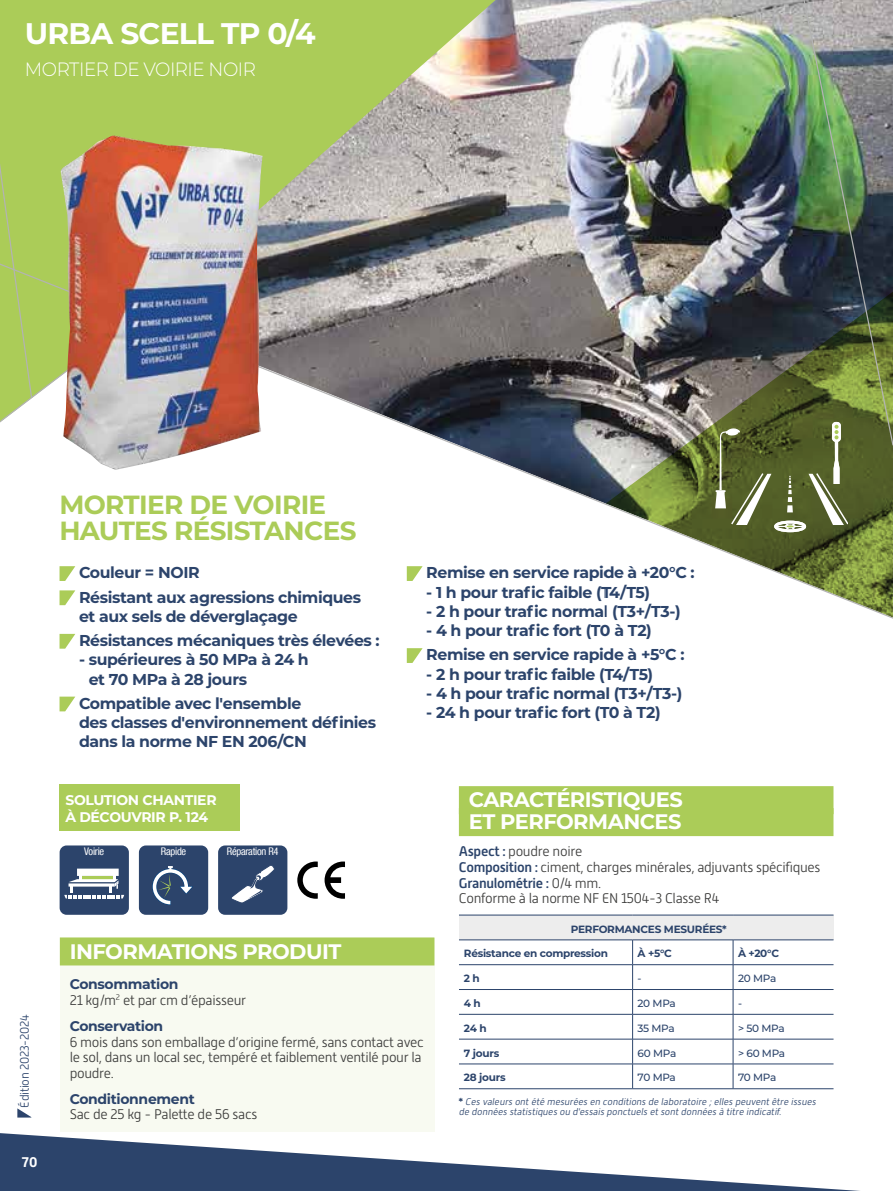
<style>
.page{position:relative;width:893px;height:1191px;background:#fff}
.page>*{position:absolute;margin:0;border:0;box-sizing:border-box;transform-origin:0 0}
.t1{font:700 29.75px "Montserrat";letter-spacing:-.025em;color:#fff}
.t2{font:700 26.25px/26.2px "Montserrat";letter-spacing:-.025em;color:#abcc58}
.t3{font:700 21px/21.9px "Montserrat";letter-spacing:-.025em;color:#fff}
.t4{font:300 19.25px "Montserrat";letter-spacing:-.025em;color:#fff;scale:.95 1}
.t5{font:700 15.75px/24.2px "Montserrat";letter-spacing:-.025em;color:#2c446b}
.t6{font:300 14px/15.8px "Alwyn New";letter-spacing:-.025em;color:#3c3c3b}
.t7{font:700 14px "Montserrat";letter-spacing:-.025em;color:#2c446b}
.t8{font:700 14px/16.6px "Montserrat";letter-spacing:-.025em;color:#fff}
.t9{font:700 14px "Alwyn New";color:#fff}
.t10{font:300 12.25px "Alwyn New";letter-spacing:-.025em;color:#2c446b}
.t11{font:700 10.5px "Montserrat";letter-spacing:-.025em;color:#2c446b}
.t12{font:500 10.5px "Montserrat";letter-spacing:-.03em;color:#2c446b}
.t13{font:condensed 10.5px "Helvetica Neue LT Com";letter-spacing:-.025em;color:#fff}
.t14{font:italic 300 9.62px/10.5px "Alwyn New";color:#2c446b}
.s1{font-weight:500;color:#2c446b}
.s2{font-family:"Montserrat";font-weight:700;font-style:normal}
</style>
<div class="page">
<svg style="left:60px;top:634px;width:15px;height:14px"></svg>
<svg style="left:60px;top:696px;width:15px;height:15px"></svg>
<svg style="left:407px;top:648px;width:16px;height:15px"></svg>
<svg style="left:0;top:1133px;width:860px;height:58px"></svg>
<svg style="left:17px;top:1108px;width:14px;height:9px"></svg>
<div style="left:60px;top:938px;width:374px;height:193px;background:#f8faf1"></div>
<div style="left:60px;top:937px;width:374px;height:28px;background:#abcc58"></div>
<div style="left:33px;top:1px;width:104px;height:252px;background:#abcc58"></div>
<img style="left:137px;top:0;width:578px;height:253px">
<div style="left:0;top:0;width:33px;height:253px;background:#abcc58"></div>
<svg style="left:0;top:253px;width:893px;height:366px"></svg>
<img style="left:715px;top:0;width:178px;height:532px">
<div style="left:459px;top:786px;width:374px;height:28px;background:#abcc58"></div>
<div style="left:459px;top:808px;width:374px;height:28px;background:#abcc58"></div>
<div style="left:459px;top:915px;width:374px;height:25px;background:#ededed"></div>
<hr style="left:459px;top:914px;width:174px;height:1px;background:#2c446b">
<hr style="left:633px;top:914px;width:100px;height:1px;background:#2c446b">
<hr style="left:733px;top:914px;width:100px;height:1px;background:#2c446b">
<hr style="left:459px;top:939px;width:174px;height:1px;background:#2c446b">
<hr style="left:459px;top:964px;width:174px;height:1px;background:#2c446b">
<hr style="left:459px;top:989px;width:174px;height:1px;background:#2c446b">
<hr style="left:459px;top:1014px;width:174px;height:1px;background:#2c446b">
<hr style="left:459px;top:1038px;width:174px;height:1px;background:#2c446b">
<hr style="left:459px;top:1063px;width:174px;height:1px;background:#2c446b">
<hr style="left:459px;top:1088px;width:174px;height:1px;background:#2c446b">
<svg style="left:632px;top:940px;width:1px;height:148px"></svg>
<svg style="left:733px;top:940px;width:1px;height:148px"></svg>
<hr style="left:633px;top:939px;width:100px;height:1px;background:#2c446b">
<hr style="left:733px;top:939px;width:100px;height:1px;background:#2c446b">
<hr style="left:633px;top:964px;width:100px;height:1px;background:#2c446b">
<hr style="left:733px;top:964px;width:100px;height:1px;background:#2c446b">
<hr style="left:633px;top:989px;width:100px;height:1px;background:#2c446b">
<hr style="left:733px;top:989px;width:100px;height:1px;background:#2c446b">
<hr style="left:633px;top:1014px;width:100px;height:1px;background:#2c446b">
<hr style="left:733px;top:1014px;width:100px;height:1px;background:#2c446b">
<hr style="left:633px;top:1038px;width:100px;height:1px;background:#2c446b">
<hr style="left:733px;top:1038px;width:100px;height:1px;background:#2c446b">
<hr style="left:633px;top:1063px;width:100px;height:1px;background:#2c446b">
<hr style="left:733px;top:1063px;width:100px;height:1px;background:#2c446b">
<hr style="left:633px;top:1088px;width:100px;height:1px;background:#2c446b">
<hr style="left:733px;top:1088px;width:100px;height:1px;background:#2c446b">
<img style="left:60px;top:135px;width:203px;height:335px">
<svg style="left:297px;top:861px;width:21px;height:37px"></svg>
<svg style="left:325px;top:861px;width:20px;height:37px"></svg>
<div style="left:60px;top:845px;width:69px;height:69px;background:#2c446b;border-radius:7px"></div>
<svg style="left:64px;top:868px;width:60px;height:30px"></svg>
<div style="left:139px;top:845px;width:69px;height:69px;background:#2c446b;border-radius:7px"></div>
<svg style="left:152px;top:866px;width:41px;height:39px"></svg>
<div style="left:218px;top:845px;width:69px;height:69px;background:#2c446b;border-radius:7px"></div>
<svg style="left:231px;top:865px;width:44px;height:38px"></svg>
<div style="left:60px;top:784px;width:180px;height:46px;background:#abcc58"></div>
<h1 class="t1" style="left:25px;top:12px;width:292px">URBA SCELL TP 0/4</h1>
<p class="t4" style="left:25px;top:56px;width:245px">MORTIER DE VOIRIE NOIR</p>
<p class="t10" style="left:18px;top:1107px;width:94px;rotate:-90deg">Édition 2023-2024</p>
<p class="t9" style="left:22px;top:1153px;width:17px">70</p>
<h2 class="t2" style="left:59px;top:490px;width:299px">MORTIER DE VOIRIE<br>HAUTES RÉSISTANCES</h2>
<p class="t5" style="left:79px;top:560px;width:284px">Couleur = NOIR<br>Résistant aux agressions chimiques</p>
<p class="t5" style="left:79px;top:603px;width:302px">et aux sels de déverglaçage<br>Résistances mécaniques très élevées :</p>
<p class="t5" style="left:89px;top:649px;width:222px;line-height:19.2px;text-indent:-10px">- supérieures à 50 MPa à 24 h et 70 MPa à 28 jours</p>
<p class="t5" style="left:79px;top:693px;width:299px;line-height:19.2px">Compatible avec l'ensemble<br>des classes d'environnement définies dans la norme NF EN 206/CN</p>
<p class="t8" style="left:65px;top:791px;width:153px">SOLUTION CHANTIER<br>À DÉCOUVRIR P. 124</p>
<p class="t13" style="left:84px;top:845px;width:22px">Voirie</p>
<p class="t13" style="left:161px;top:845px;width:27px">Rapide</p>
<p class="t13" style="left:227px;top:845px;width:53px">Réparation R4</p>
<p class="t5" style="left:426px;top:560px;width:270px">Remise en service rapide à +20°C :</p>
<p class="t5" style="left:426px;top:579px;width:225px">- 1 h pour trafic faible (T4/T5)</p>
<p class="t5" style="left:426px;top:598px;width:256px">- 2 h pour trafic normal (T3+/T3-)</p>
<p class="t5" style="left:426px;top:618px;width:260px">- 4 h pour trafic fort (T0 à T2)<br>Remise en service rapide à +5°C :</p>
<p class="t5" style="left:426px;top:661px;width:228px">- 2 h pour trafic faible (T4/T5)</p>
<p class="t5" style="left:426px;top:680px;width:258px">- 4 h pour trafic normal (T3+/T3-)</p>
<p class="t5" style="left:426px;top:700px;width:236px">- 24 h pour trafic fort (T0 à T2)</p>
<h3 class="t3" style="left:469px;top:787px;width:216px">CARACTÉRISTIQUES<br>ET PERFORMANCES</h3>
<p class="t6" style="left:459px;top:843px;width:363px"><span class="s1">Aspect :</span> poudre noire<br><span class="s1">Composition :</span> ciment, charges minérales, adjuvants spécifiques <span class="s1">Granulométrie :</span> 0/4 mm.<br>Conforme à la norme NF EN 1504-3 Classe R4</p>
<h3 class="t3" style="left:70px;top:939px;width:273px">INFORMATIONS PRODUIT</h3>
<p class="t7" style="left:70px;top:974px;width:110px">Consommation</p>
<p class="t6" style="left:70px;top:992px;width:178px">21 kg/m<sup>2</sup> et par cm d’épaisseur</p>
<p class="t7" style="left:70px;top:1015px;width:95px">Conservation</p>
<p class="t6" style="left:70px;top:1033px;width:356px">6 mois dans son emballage d’origine fermé, sans contact avec le sol, dans un local sec, tempéré et faiblement ventilé pour la poudre.</p>
<p class="t7" style="left:70px;top:1088px;width:127px">Conditionnement</p>
<p class="t6" style="left:70px;top:1106px;width:189px">Sac de 25 kg - Palette de 56 sacs</p>
<p class="t11" style="left:571px;top:921px;width:157px">PERFORMANCES MESURÉES*</p>
<p class="t11" style="left:464px;top:946px;width:146px">Résistance en compression</p>
<p class="t11" style="left:638px;top:946px;width:36px">À +5°C</p>
<p class="t11" style="left:738px;top:946px;width:43px">À +20°C</p>
<p class="t11" style="left:464px;top:971px;width:17px">2 h</p>
<p class="t12" style="left:638px;top:971px;width:6px">-</p>
<p class="t12" style="left:738px;top:971px;width:40px">20 MPa</p>
<p class="t11" style="left:464px;top:995px;width:18px">4 h</p>
<p class="t12" style="left:638px;top:996px;width:40px">20 MPa</p>
<p class="t12" style="left:738px;top:996px;width:6px">-</p>
<p class="t11" style="left:464px;top:1020px;width:24px">24 h</p>
<p class="t12" style="left:638px;top:1020px;width:39px">35 MPa</p>
<p class="t12" style="left:738px;top:1020px;width:48px">&gt; 50 MPa</p>
<p class="t11" style="left:464px;top:1045px;width:37px">7 jours</p>
<p class="t12" style="left:638px;top:1045px;width:40px">60 MPa</p>
<p class="t12" style="left:738px;top:1045px;width:49px">&gt; 60 MPa</p>
<p class="t11" style="left:464px;top:1070px;width:43px">28 jours</p>
<p class="t12" style="left:638px;top:1070px;width:40px">70 MPa</p>
<p class="t12" style="left:738px;top:1070px;width:40px">70 MPa</p>
<p class="t14" style="left:459px;top:1096px;width:360px"><span class="s2">*</span> Ces valeurs ontété mesurées en conditions de laboratoire ;elles peuventêtre issues de données statistiques ou d'essais ponctuels etsontdonnées à titre indicatif.</p>
</div>
